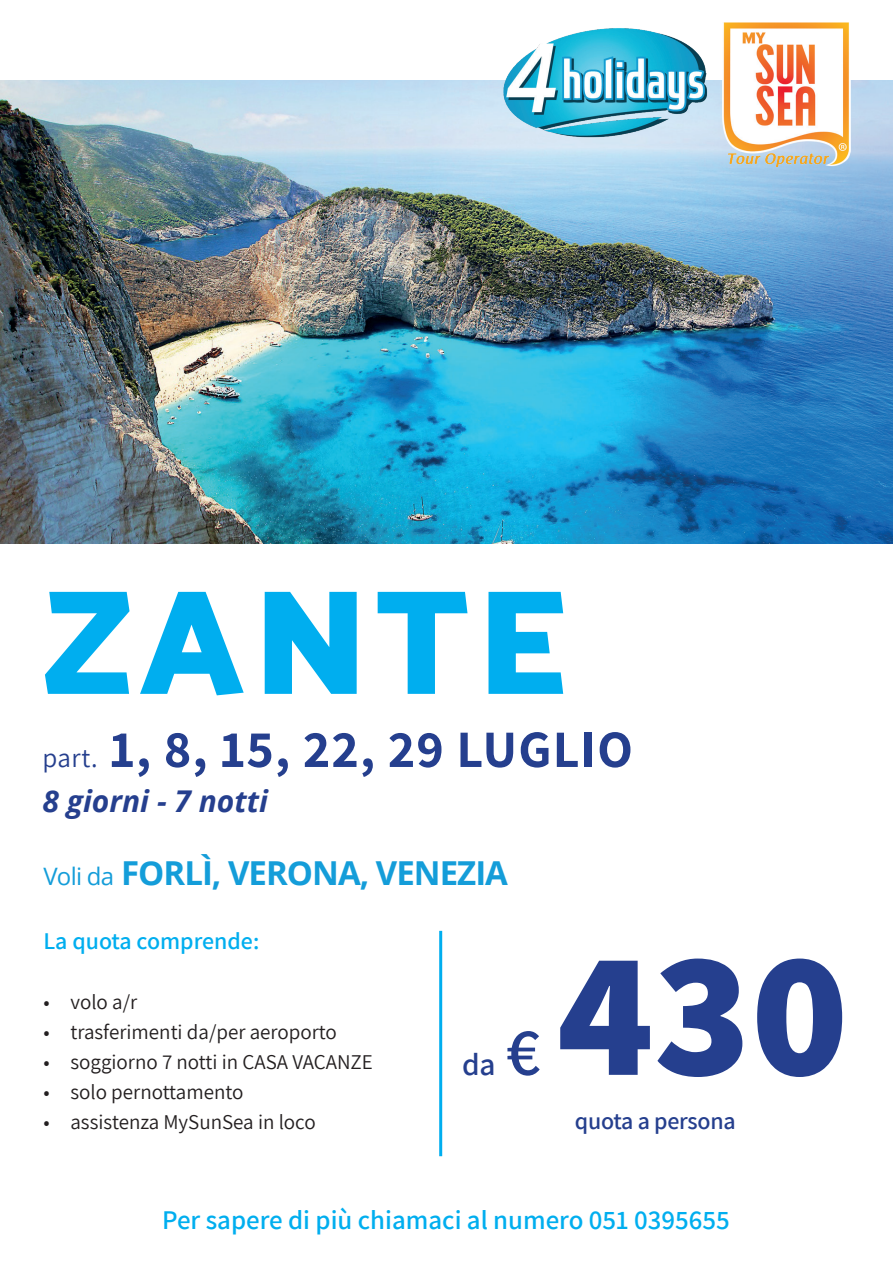
<style>
.page{position:relative;width:893px;height:1263px;background:#fff}
.page>*{position:absolute;margin:0;border:0;box-sizing:border-box;transform-origin:0 0}
.t1{font:800 180px "Assistant";color:#253f8e}
.t2{font:150px "Mosk Ultra Bold 900";letter-spacing:.05em;color:#00aeef}
.t3{font:700 52.5px "Assistant";letter-spacing:.02em;color:#253f8e}
.t4{font:700 33px "Open Sans";letter-spacing:-.03em;color:#149dd9}
.t5{font:600 31.5px "Assistant";color:#253f8e}
.t6{font:italic 700 30px "Open Sans";color:#253f8e}
.t7{font:600 27px "Assistant";color:#00aeef}
.t8{font:600 24px "Assistant";color:#00aeef}
.t9{font:600 24px "Assistant";letter-spacing:-.01em;color:#253f8e}
.t10{font:21px "Assistant";color:#231f20}
.s1{font-weight:400;font-size:27px}
.s2{font-weight:400;font-size:24px}
.s3{font-size:67.5px}
</style>
<div class="page">
<img style="left:0;top:81px;width:893px;height:463px">
<hr style="left:439px;top:931px;width:3px;height:225px;background:#00aeef">
<img style="left:496px;top:28px;width:224px;height:113px">
<img style="left:722px;top:22px;width:128px;height:145px">
<h2 class="t2" style="left:43px;top:547px;width:524px">ZANTE</h2>
<h3 class="t3" style="left:43px;top:713px;width:592px"><span class="s1">part.</span> 1, 8, 15, 22, 29 LUGLIO</h3>
<h3 class="t6" style="left:43px;top:780px;width:227px">8 giorni - 7 notti</h3>
<h3 class="t4" style="left:43px;top:850px;width:466px"><span class="s2">Voli da</span> FORLÌ, VERONA, VENEZIA</h3>
<p class="t8" style="left:43px;top:925px;width:217px">La quota comprende:</p>
<p class="t10" style="left:43px;top:988px;width:95px">• volo a/r</p>
<p class="t10" style="left:43px;top:1018px;width:295px">• trasferimenti da/per aeroporto</p>
<p class="t10" style="left:43px;top:1048px;width:331px">• soggiorno 7 notti in CASA VACANZE</p>
<p class="t10" style="left:43px;top:1078px;width:201px">• solo pernottamento</p>
<p class="t10" style="left:43px;top:1108px;width:274px">• assistenza MySunSea in loco</p>
<h3 class="t5" style="left:462px;top:1043px;width:79px">da <span class="s3">€</span></h3>
<h1 class="t1" style="left:557px;top:891px;width:293px">430</h1>
<p class="t9" style="left:575px;top:1104px;width:162px">quota a persona</p>
<p class="t7" style="left:162px;top:1201px;width:569px">Per sapere di più chiamaci al numero 051 0395655</p>
</div>
